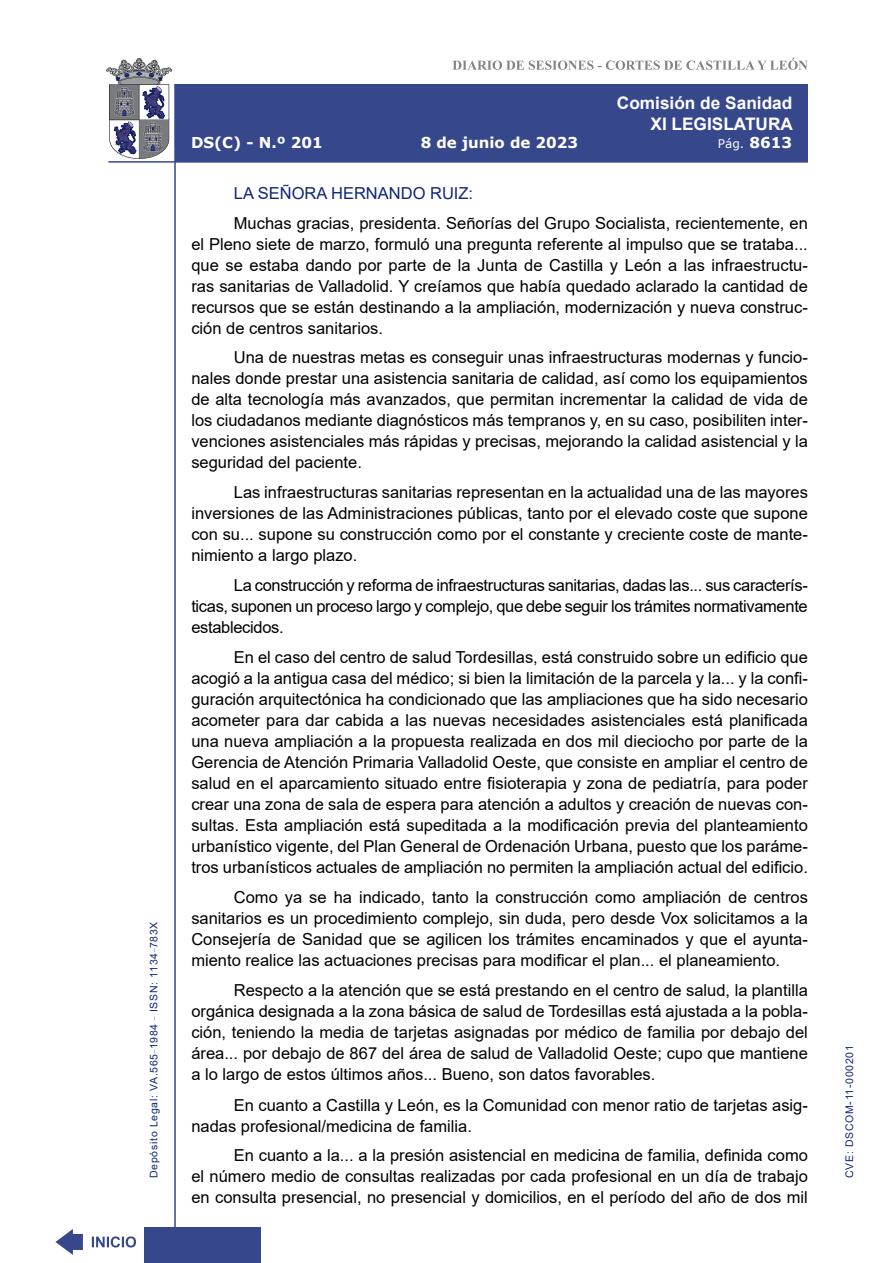
<style>
.page{position:relative;width:893px;height:1263px;background:#fff}
.page>*{position:absolute;margin:0;border:0;box-sizing:border-box;transform-origin:0 0}
.t1{font:700 17.25px/20.7px "Arial";color:#fff;text-align:right}
.t2{font:16.5px/21px "Arial";color:#000;text-align:justify}
.Orador{font:16.5px "Arial";color:#122678}
.t3{font:700 15px "Verdana";color:#fff}
.t4{font:12px "Verdana";color:#fff}
.t5{font:10.5px "Arial";letter-spacing:.065em;color:#122678}
.s1{font-weight:700;font-size:15px}
</style>
<div class="page">
<svg style="left:452px;top:58px;width:356px;height:12px"></svg>
<hr style="left:174px;top:84px;width:2px;height:1179px;background:#36478c">
<div style="left:144px;top:1227px;width:117px;height:36px;background:#36478c"></div>
<div style="left:175px;top:84px;width:633px;height:78px;background:#36478c"></div>
<hr style="left:108px;top:161px;width:700px;height:2px;background:#36478c">
<svg style="left:92px;top:1236px;width:44px;height:11px"></svg>
<svg style="left:55px;top:1229px;width:28px;height:26px"></svg>
<svg style="left:106px;top:58px;width:66px;height:101px"></svg>
<p class="t5" style="left:146px;top:1178px;width:258px;rotate:-90deg">Depósito Legal: VA.565<sup>_</sup>1984 <sup>_</sup> ISSN: 1134<sup>_</sup>783X</p>
<p class="t1" style="left:617px;top:93px;width:178px">Comisión de Sanidad<br>XI LEGISLATURA</p>
<p class="t3" style="left:191px;top:132px;width:133px">DS(C) - N.º 201</p>
<p class="t3" style="left:421px;top:132px;width:159px">8 de junio de 2023</p>
<p class="t4" style="left:718px;top:135px;width:76px">Pág. <span class="s1">8613</span></p>
<p class="Orador" style="left:234px;top:182px;width:241px">LA SEÑORA HERNANDO RUIZ:</p>
<p class="t2" style="left:191px;top:212px;width:618px;text-indent:43px">Muchas gracias, presidenta. Señorías del Grupo Socialista, recientemente, en el Pleno siete de marzo, formuló una pregunta referente al impulso que se trataba... que se estaba dando por parte de la Junta de Castilla y León a las infraestructu&shy;ras sanitarias de Valladolid. Y creíamos que había quedado aclarado la cantidad de recursos que se están destinando a la ampliación, modernización y nueva construc&shy;ción de centros sanitarios.</p>
<p class="t2" style="left:191px;top:347px;width:618px;text-indent:43px">Una de nuestras metas es conseguir unas infraestructuras modernas y funcio&shy;nales donde prestar una asistencia sanitaria de calidad, así como los equipamientos de alta tecnología más avanzados, que permitan incrementar la calidad de vida de los ciudadanos mediante diagnósticos más tempranos y, en su caso, posibiliten inter&shy;venciones asistenciales más rápidas y precisas, mejorando la calidad asistencial y la seguridad del paciente.</p>
<p class="t2" style="left:191px;top:481px;width:618px;text-indent:43px">Las infraestructuras sanitarias representan en la actualidad una de las mayores inversiones de las Administraciones públicas, tanto por el elevado coste que supone con su... supone su construcción como por el constante y creciente coste de mante&shy;nimiento a largo plazo.</p>
<p class="t2" style="left:191px;top:575px;width:618px;text-indent:43px">La construcción y reforma de infraestructuras sanitarias, dadas las... sus caracterís&shy;ticas, suponen un proceso largo y complejo, que debe seguir los trámites normativamente establecidos.</p>
<p class="t2" style="left:191px;top:646px;width:618px;text-indent:43px">En el caso del centro de salud Tordesillas, está construido sobre un edificio que acogió a la antigua casa del médico; si bien la limitación de la parcela y la... y la confi&shy;guración arquitectónica ha condicionado que las ampliaciones que ha sido necesario acometer para dar cabida a las nuevas necesidades asistenciales está planificada una nueva ampliación a la propuesta realizada en dos mil dieciocho por parte de la Gerencia de Atención Primaria Valladolid Oeste, que consiste en ampliar el centro de salud en el aparcamiento situado entre fisioterapia y zona de pediatría, para poder crear una zona de sala de espera para atención a adultos y creación de nuevas con&shy;sultas. Esta ampliación está supeditada a la modificación previa del planteamiento urbanístico vigente, del Plan General de Ordenación Urbana, puesto que los paráme&shy;tros urbanísticos actuales de ampliación no permiten la ampliación actual del edificio.</p>
<p class="t2" style="left:191px;top:886px;width:618px;text-indent:43px">Como ya se ha indicado, tanto la construcción como ampliación de centros sanitarios es un procedimiento complejo, sin duda, pero desde Vox solicitamos a la Consejería de Sanidad que se agilicen los trámites encaminados y que el ayunta&shy;miento realice las actuaciones precisas para modificar el plan... el planeamiento.</p>
<p class="t2" style="left:191px;top:980px;width:618px;text-indent:43px">Respecto a la atención que se está prestando en el centro de salud, la plantilla orgánica designada a la zona básica de salud de Tordesillas está ajustada a la pobla&shy;ción, teniendo la media de tarjetas asignadas por médico de familia por debajo del área... por debajo de 867 del área de salud de Valladolid Oeste; cupo que mantiene a lo largo de estos últimos años... Bueno, son datos favorables.</p>
<p class="t2" style="left:191px;top:1094px;width:618px;text-indent:43px">En cuanto a Castilla y León, es la Comunidad con menor ratio de tarjetas asig&shy;nadas profesional/medicina de familia.</p>
<p class="t2" style="left:191px;top:1145px;width:618px;text-indent:43px">En cuanto a la... a la presión asistencial en medicina de familia, definida como el número medio de consultas realizadas por cada profesional en un día de trabajo en consulta presencial, no presencial y domicilios, en el período del año de dos mil</p>
<p class="t5" style="left:842px;top:1178px;width:134px;rotate:-90deg">CVE: DSCOM-11-000201</p>
</div>
